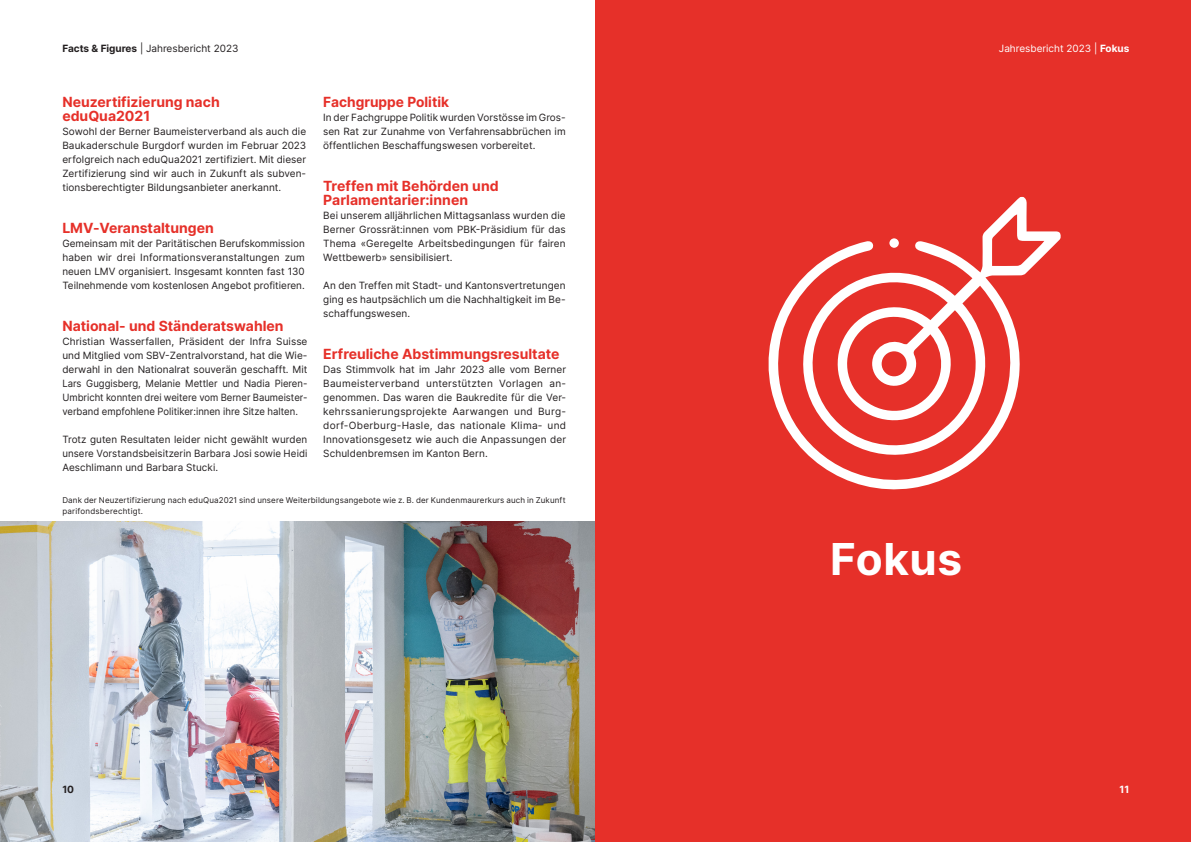
<style>
.page{position:relative;width:1191px;height:842px;background:#fff}
.page>*{position:absolute;margin:0;border:0;box-sizing:border-box;transform-origin:0 0}
.t1{font:700 44px "Inter";letter-spacing:.01em;color:#fff}
.t2{font:700 14px/14px "Inter";color:#e63029}
.t3{font:10px/14px "Inter";letter-spacing:.005em;color:#231f20;text-align:justify}
.t4{font:10px "Inter";color:#fff}
.t5{font:700 10px "Inter";color:#231f20}
.t6{font:700 10px "Inter";color:#fff}
.t7{font:8px/11px "Inter";letter-spacing:.02em;color:#231f20}
.s1{font-weight:700}
</style>
<div class="page">
<img style="left:0;top:522px;width:595px;height:320px">
<div style="left:595px;top:0;width:596px;height:842px;background:#e63029"></div>
<svg style="left:768px;top:196px;width:293px;height:294px"></svg>
<svg style="left:888px;top:237px;width:12px;height:12px"></svg>
<div style="left:887px;top:236px;width:14px;height:14px;border:2px solid #e63029;border-radius:50%"></div>
<p class="t3" style="left:62px;top:41px;width:178px"><span class="s1">Facts &amp; Figures</span> | Jahresbericht 2023</p>
<h2 class="t2" style="left:62px;top:94px;width:159px">Neuzertifizierung nach eduQua2021</h2>
<p class="t3" style="left:62px;top:124px;width:245px">Sowohl der Berner Baumeisterverband als auch die Baukaderschule Burgdorf wurden im Februar 2023 erfolgreich nach eduQua2021 zertifiziert. Mit dieser Zertifizierung sind wir auch in Zukunft als subven&shy;tionsberechtigter Bildungsanbieter anerkannt.</p>
<h2 class="t2" style="left:62px;top:220px;width:153px">LMV-Veranstaltungen</h2>
<p class="t3" style="left:62px;top:236px;width:244px">Gemeinsam mit der Paritätischen Berufskommission haben wir drei Informationsveranstaltungen zum neuen LMV organisiert. Insgesamt konnten fast 130<br>Teilnehmende vom kostenlosen Angebot profitieren.</p>
<h2 class="t2" style="left:62px;top:318px;width:223px">National- und Ständeratswahlen</h2>
<p class="t3" style="left:62px;top:334px;width:246px">Christian Wasserfallen, Präsident der Infra Suisse und Mitglied vom SBV-Zentralvorstand, hat die Wie&shy;derwahl in den Nationalrat souverän geschafft. Mit Lars Guggisberg, Melanie Mettler und Nadia Pieren-Umbricht konnten drei weitere vom Berner Baumeister&shy;verband empfohlene Politiker:innen ihre Sitze halten.</p>
<p class="t3" style="left:62px;top:432px;width:246px">Trotz guten Resultaten leider nicht gewählt wurden unsere Vorstandsbeisitzerin Barbara Josi sowie Heidi Aeschlimann und Barbara Stucki.</p>
<h2 class="t2" style="left:323px;top:94px;width:127px">Fachgruppe Politik</h2>
<p class="t3" style="left:323px;top:110px;width:244px">In der Fachgruppe Politik wurden Vorstösse im Gros&shy;sen Rat zur Zunahme von Verfahrensabbrüchen im öffentlichen Beschaffungswesen vorbereitet.</p>
<h2 class="t2" style="left:323px;top:178px;width:177px">Treffen mit Behörden und<br>Parlamentarier:innen</h2>
<p class="t3" style="left:323px;top:208px;width:244px">Bei unserem alljährlichen Mittagsanlass wurden die Berner Grossrät:innen vom PBK-Präsidium für das Thema «Geregelte Arbeitsbedingungen für fairen Wettbewerb» sensibilisiert.</p>
<p class="t3" style="left:323px;top:278px;width:244px">An den Treffen mit Stadt- und Kantonsvertretungen ging es hautpsächlich um die Nachhaltigkeit im Be&shy;schaffungswesen.</p>
<h2 class="t2" style="left:323px;top:346px;width:238px">Erfreuliche Abstimmungsresultate</h2>
<p class="t3" style="left:323px;top:362px;width:244px">Das Stimmvolk hat im Jahr 2023 alle vom Berner Baumeisterverband unterstützten Vorlagen an&shy;genommen. Das waren die Baukredite für die Ver&shy;kehrssanierungsprojekte Aarwangen und Burg&shy;dorf-Oberburg-Hasle, das nationale Klima- und Innovationsgesetz wie auch die Anpassungen der Schuldenbremsen im Kanton Bern.</p>
<p class="t7" style="left:62px;top:494px;width:505px">Dank der Neuzertifizierung nach eduQua2021 sind unsere Weiterbildungsangebote wie z. B. der Kundenmaurerkurs auch in Zukunft parifondsberechtigt.</p>
<p class="t5" style="left:62px;top:782px;width:13px">10</p>
<p class="t4" style="left:999px;top:41px;width:132px">Jahresbericht 2023 | <span class="s1">Fokus</span></p>
<h1 class="t1" style="left:830px;top:526px;width:134px">Fokus</h1>
<p class="t6" style="left:1119px;top:782px;width:11px">11</p>
</div>
